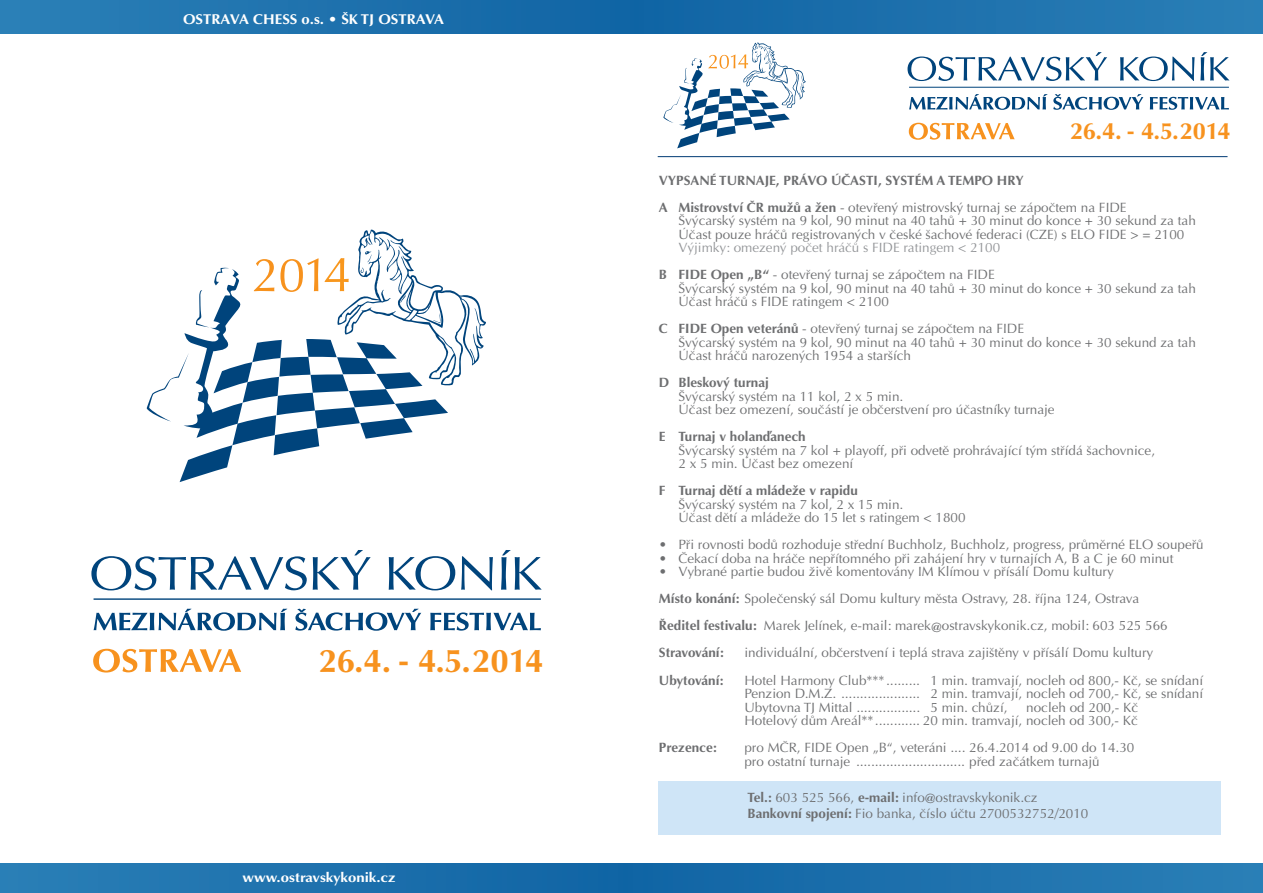
<style>
.page{position:relative;width:1263px;height:893px;background:#fff}
.page>*{position:absolute;margin:0;border:0;box-sizing:border-box;transform-origin:0 0}
.t1{font:700 33px "Optima CE";color:#f7921e}
.t2{font:700 23.55px "Optima CE";color:#f7921e}
.t3{font:700 14.25px "Optima CE";color:#fff;scale:1.05 1}
.t4{font:13.5px/13.5px "Optima CE";color:#6d6e70}
.t5{font:700 13.5px/27px "Optima CE";color:#6d6e70}
.t6{font:13.5px/27px "Optima CE";color:#939598}
.t7{font:700 13.5px "Optima CE";color:#fff;scale:1.11 1}
.s1{font-weight:400}
.s2{font-weight:700;color:#6d6e70}
.s3{color:#6d6e70}
.s4{font-weight:700}
</style>
<div class="page">
<div style="left:0;top:0;width:1263px;height:33px;background:linear-gradient(to right,#1e72ae,#1d71ad)"></div>
<div style="left:0;top:864px;width:1263px;height:29px;background:linear-gradient(to right,#1d71ad,#1e72ad)"></div>
<svg style="left:91px;top:556px;width:216px;height:34px"></svg>
<svg style="left:313px;top:550px;width:58px;height:40px"></svg>
<svg style="left:389px;top:556px;width:66px;height:34px"></svg>
<svg style="left:461px;top:556px;width:32px;height:34px"></svg>
<svg style="left:501px;top:550px;width:40px;height:40px"></svg>
<svg style="left:94px;top:609px;width:193px;height:22px"></svg>
<svg style="left:295px;top:609px;width:126px;height:22px"></svg>
<svg style="left:430px;top:612px;width:111px;height:19px"></svg>
<hr style="left:94px;top:598px;width:447px;height:2px;background:#00447c">
<svg style="left:93px;top:649px;width:148px;height:23px"></svg>
<svg style="left:147px;top:229px;width:339px;height:253px"></svg>
<div style="left:658px;top:781px;width:563px;height:53px;background:#cfe5f7"></div>
<hr style="left:658px;top:156px;width:569px;height:1px;background:#003b74">
<svg style="left:663px;top:42px;width:143px;height:106px"></svg>
<svg style="left:907px;top:52px;width:200px;height:29px"></svg>
<svg style="left:1120px;top:57px;width:74px;height:24px"></svg>
<svg style="left:1200px;top:52px;width:29px;height:29px"></svg>
<svg style="left:909px;top:94px;width:138px;height:16px"></svg>
<svg style="left:1053px;top:94px;width:90px;height:16px"></svg>
<svg style="left:1150px;top:97px;width:79px;height:13px"></svg>
<hr style="left:909px;top:87px;width:320px;height:1px;background:#00447c">
<svg style="left:909px;top:123px;width:105px;height:17px"></svg>
<p class="t3" style="left:183px;top:14px;width:250px">OSTRAVA CHESS o.s. • ŠK TJ OSTRAVA</p>
<h1 class="t1" style="left:319px;top:648px;width:226px">26.4. - 4.5.2014</h1>
<p class="t7" style="left:242px;top:872px;width:139px">www.ostravskykonik.cz</p>
<h2 class="t2" style="left:1070px;top:122px;width:162px">26.4. - 4.5.2014</h2>
<p class="t5" style="left:659px;top:168px;width:469px">VYPSANÉ TURNAJE, PRÁVO ÚČASTI, SYSTÉM A TEMPO HRY<br>A Mistrovství ČR mužů a žen <span class="s1">- otevřený mistrovský turnaj se zápočtem na FIDE</span></p>
<p class="t4" style="left:678px;top:216px;width:519px">Švýcarský systém na 9 kol, 90 minut na 40 tahů + 30 minut do konce + 30 sekund za tah<br>Účast pouze hráčů registrovaných v české šachové federaci (CZE) s ELO FIDE &gt; = 2100</p>
<p class="t6" style="left:659px;top:236px;width:343px;text-indent:19px">Výjimky: omezený počet hráčů s FIDE ratingem &lt; 2100<br><span class="s2">B FIDE Open „B“</span> <span class="s3">- otevřený turnaj se zápočtem na FIDE</span></p>
<p class="t4" style="left:678px;top:283px;width:519px">Švýcarský systém na 9 kol, 90 minut na 40 tahů + 30 minut do konce + 30 sekund za tah<br>Účast hráčů s FIDE ratingem &lt; 2100</p>
<p class="t4" style="left:678px;top:324px;width:519px;text-indent:-19px"><span class="s4">C FIDE Open veteránů</span> - otevřený turnaj se zápočtem na FIDE<br>Švýcarský systém na 9 kol, 90 minut na 40 tahů + 30 minut do konce + 30 sekund za tah<br>Účast hráčů narozených 1954 a starších</p>
<p class="t5" style="left:659px;top:371px;width:112px">D Bleskový turnaj</p>
<p class="t4" style="left:678px;top:391px;width:378px">Švýcarský systém na 11 kol, 2 x 5 min.<br>Účast bez omezení, součástí je občerstvení pro účastníky turnaje</p>
<p class="t5" style="left:659px;top:425px;width:148px">E Turnaj v holanďanech</p>
<p class="t4" style="left:678px;top:445px;width:478px">Švýcarský systém na 7 kol + playoff, při odvetě prohrávající tým střídá šachovnice,<br>2 x 5 min. Účast bez omezení</p>
<p class="t5" style="left:659px;top:479px;width:200px">F Turnaj dětí a mládeže v rapidu</p>
<p class="t4" style="left:678px;top:499px;width:289px">Švýcarský systém na 7 kol, 2 x 15 min.<br>Účast dětí a mládeže do 15 let s ratingem &lt; 1800</p>
<p class="t4" style="left:659px;top:540px;width:546px">• Při rovnosti bodů rozhoduje střední Buchholz, Buchholz, progress, průměrné ELO soupeřů</p>
<p class="t4" style="left:659px;top:553px;width:516px">• Čekací doba na hráče nepřítomného při zahájení hry v turnajích A, B a C je 60 minut</p>
<p class="t4" style="left:659px;top:560px;width:510px;line-height:27px">• Vybrané partie budou živě komentovány IM Klímou v přísálí Domu kultury<br><span class="s4">Místo konání:</span> Společenský sál Domu kultury města Ostravy, 28. října 124, Ostrava <span class="s4">Ředitel festivalu:</span> Marek Jelínek, e-mail: marek@ostravskykonik.cz, mobil: 603 525 566<br><span class="s4">Stravování:</span></p>
<p class="t4" style="left:744px;top:648px;width:410px">individuální, občerstvení i teplá strava zajištěny v přísálí Domu kultury</p>
<p class="t5" style="left:659px;top:668px;width:66px">Ubytování:</p>
<p class="t4" style="left:744px;top:675px;width:460px;text-align:justify">Hotel Harmony Club*** ......... 1 min. tramvají, nocleh od 800,- Kč, se snídaní Penzion D.M.Z. ..................... 2 min. tramvají, nocleh od 700,- Kč, se snídaní Ubytovna TJ Mittal ................. 5 min. chůzí,</p>
<p class="t4" style="left:744px;top:702px;width:395px;text-align:right">nocleh od 200,- Kč<br>Hotelový dům Areál** ............ 20 min. tramvají, nocleh od 300,- Kč</p>
<p class="t5" style="left:659px;top:735px;width:59px">Prezence:</p>
<p class="t4" style="left:744px;top:742px;width:391px">pro MČR, FIDE Open „B“, veteráni .... 26.4.2014 od 9.00 do 14.30 pro ostatní turnaje ............................. před začátkem turnajů</p>
<p class="t4" style="left:747px;top:790px;width:342px;line-height:16.5px"><span class="s4">Tel.:</span> 603 525 566, <span class="s4">e-mail:</span> info@ostravskykonik.cz<br><span class="s4">Bankovní spojení:</span> Fio banka, číslo účtu 2700532752/2010</p>
</div>
